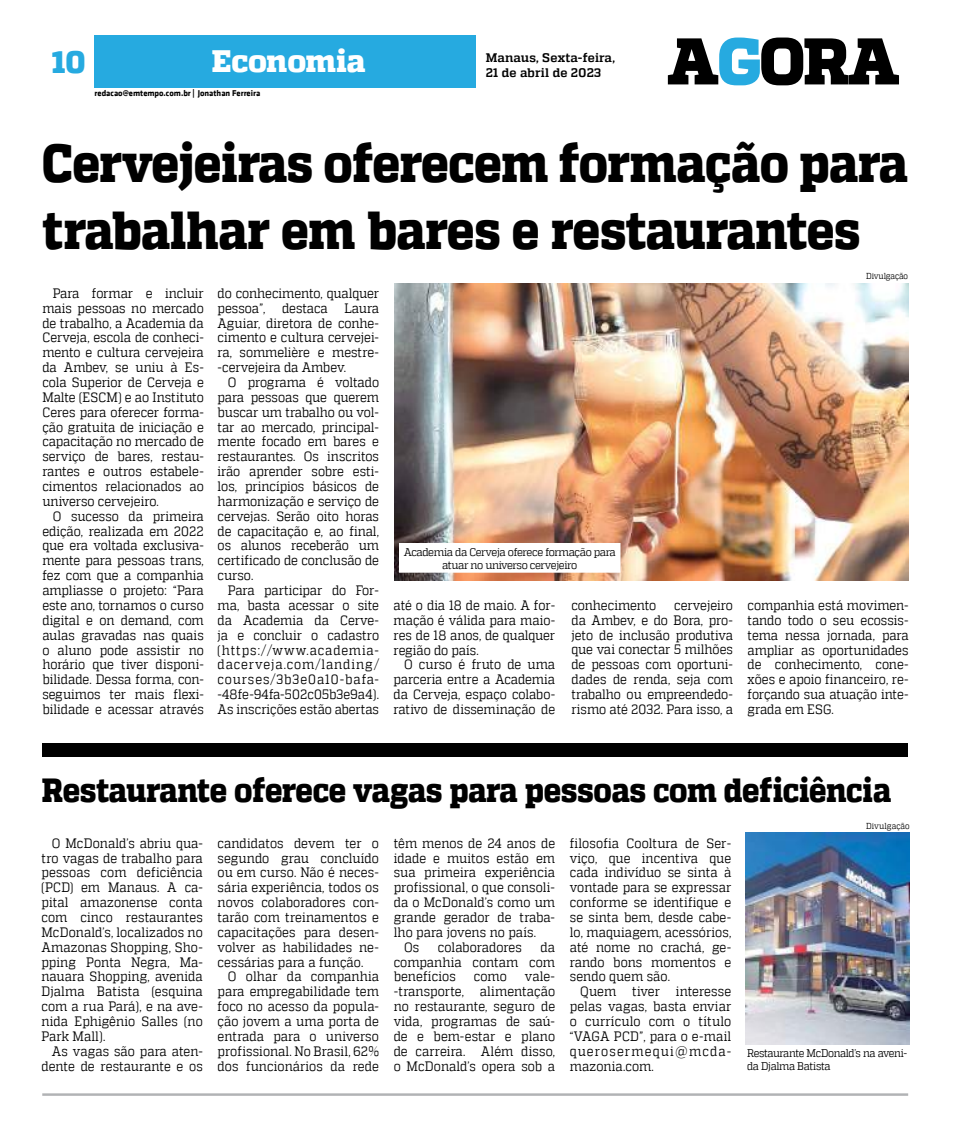
<style>
.page{position:relative;width:957px;height:1134px;background:#fff}
.page>*{position:absolute;margin:0;border:0;box-sizing:border-box;transform-origin:0 0}
.t1{font:800 53.25px/66.9px "MW Quadon";letter-spacing:-.015em;color:#000;scale:.89 1}
.t2{font:800 33.38px "MW Quadon";letter-spacing:-.015em;color:#000;scale:.89 1}
.t3{font:800 31px "MW Quadon";color:#fff}
.t4{font:800 31px "MW Quadon";color:#26aae0}
.t5{font:13.62px/14.9px "MW Quadon";color:#000;text-align:justify;scale:.89 1}
.t6{font:700 12.38px "MW Quadon";letter-spacing:.015em;color:#000}
.t7{font:11.12px/13.4px "MW Quadon";letter-spacing:-.035em;color:#000;text-align:center;scale:.94 1}
.t8{font:11.12px/13.4px "MW Quadon";letter-spacing:-.035em;color:#000;scale:.91 1}
.t9{font:700 8.62px "MW Klavika Bd";color:#000}
.t10{font:8.62px "MW Quadon";color:#000;scale:.89 1}
</style>
<div class="page">
<div style="left:95px;top:35px;width:380px;height:53px;background:#26aae0"></div>
<svg style="left:668px;top:38px;width:231px;height:47px"></svg>
<hr style="left:42px;top:1093px;width:866px;height:3px;background:#b1b3b5">
<div style="left:42px;top:744px;width:866px;height:13px;background:#000"></div>
<img style="left:395px;top:283px;width:513px;height:297px">
<div style="left:399px;top:544px;width:221px;height:28px;background:#fff"></div>
<div style="left:399px;top:543px;width:221px;height:30px;border:1px solid #fff"></div>
<img style="left:746px;top:833px;width:164px;height:212px">
<h3 class="t4" style="left:52px;top:44px;width:35px">10</h3>
<h3 class="t3" style="left:212px;top:43px;width:155px">Economia</h3>
<p class="t9" style="left:95px;top:87px;width:167px">redacao@emtempo.com.br | Jonathan Ferreira</p>
<p class="t6" style="left:486px;top:51px;width:131px">Manaus, Sexta-feira,</p>
<p class="t6" style="left:486px;top:65px;width:117px">21 de abril de 2023</p>
<h1 class="t1" style="left:42px;top:131px;width:974px">Cervejeiras oferecem formação para trabalhar em bares e restaurantes</h1>
<p class="t5" style="left:42px;top:286px;width:183px;text-indent:10px">Para formar e incluir mais pessoas no mercado de trabalho, a Academia da Cerveja, escola de conheci&shy;mento e cultura cervejeira da Ambev, se uniu à Es&shy;cola Superior de Cerveja e Malte (ESCM) e ao Instituto Ceres para oferecer forma&shy;ção gratuita de iniciação e capacitação no mercado de serviço de bares, restau&shy;rantes e outros estabele&shy;cimentos relacionados ao universo cervejeiro.</p>
<p class="t5" style="left:42px;top:508px;width:183px;text-indent:10px">O sucesso da primeira edição, realizada em 2022 que era voltada exclusiva&shy;mente para pessoas trans, fez com que a companhia ampliasse o projeto: “Para este ano, tornamos o curso digital e on demand, com aulas gravadas nas quais o aluno pode assistir no horário que tiver disponi&shy;bilidade. Dessa forma, con&shy;seguimos ter mais flexi&shy;bilidade e acessar através</p>
<p class="t10" style="left:866px;top:271px;width:49px">Divulgação</p>
<p class="t5" style="left:217px;top:286px;width:183px">do conhecimento, qualquer pessoa”, destaca Laura Aguiar, diretora de conhe&shy;cimento e cultura cervejei&shy;ra, sommelière e mestre--cervejeira da Ambev.</p>
<p class="t5" style="left:217px;top:375px;width:183px;text-indent:10px">O programa é voltado para pessoas que querem buscar um trabalho ou vol&shy;tar ao mercado, principal&shy;mente focado em bares e restaurantes. Os inscritos irão aprender sobre esti&shy;los, princípios básicos de harmonização e serviço de cervejas. Serão oito horas de capacitação e, ao final, os alunos receberão um certificado de conclusão de curso.</p>
<p class="t5" style="left:217px;top:583px;width:183px;text-indent:10px">Para participar do For&shy;ma, basta acessar o site da Academia da Cerve&shy;ja e concluir o cadastro (https://www.academia&shy;dacerveja.com/landing/ courses/3b3e0a10-bafa--48fe-94fa-502c05b3e9a4).<br>As inscrições estão abertas</p>
<p class="t7" style="left:404px;top:545px;width:227px">Academia da Cerveja oferece formação para atuar no universo cervejeiro</p>
<p class="t5" style="left:571px;top:598px;width:183px;text-indent:103px">cervejeiro da Ambev, e do Bora, pro&shy;jeto de inclusão produtiva que vai conectar 5 milhões de pessoas com oportuni&shy;dades de renda, seja com trabalho ou empreendedo&shy;rismo até 2032. Para isso, a</p>
<p class="t5" style="left:747px;top:598px;width:182px">companhia está movimen&shy;tando todo o seu ecossis&shy;tema nessa jornada, para ampliar as oportunidades de conhecimento, cone&shy;xões e apoio financeiro, re&shy;forçando sua atuação inte&shy;grada em ESG.</p>
<p class="t5" style="left:394px;top:598px;width:183px">até o dia 18 de maio. A for&shy;mação é válida para maio&shy;res de 18 anos, de qualquer região do país.</p>
<p class="t5" style="left:394px;top:657px;width:183px;text-indent:10px">O curso é fruto de uma parceria entre a Academia da Cerveja, espaço colabo&shy;rativo de disseminação de</p>
<p class="t5" style="left:571px;top:598px;width:97px">conhecimento</p>
<h2 class="t2" style="left:42px;top:770px;width:956px">Restaurante oferece vagas para pessoas com deficiência</h2>
<p class="t5" style="left:41px;top:835px;width:183px;text-indent:10px">O McDonald’s abriu qua&shy;tro vagas de trabalho para pessoas com deficiência (PCD) em Manaus. A ca&shy;pital amazonense conta com cinco restaurantes McDonald’s, localizados no Amazonas Shopping, Sho&shy;pping Ponta Negra, Ma&shy;nauara Shopping, avenida Djalma Batista (esquina com a rua Pará), e na ave&shy;nida Ephigênio Salles (no Park Mall).</p>
<p class="t5" style="left:41px;top:1043px;width:183px;text-align:right">As vagas são para aten&shy;dente de restaurante e os</p>
<p class="t5" style="left:217px;top:835px;width:183px">candidatos devem ter o segundo grau concluído ou em curso. Não é neces&shy;sária experiência, todos os novos colaboradores con&shy;tarão com treinamentos e capacitações para desen&shy;volver as habilidades ne&shy;cessárias para a função.</p>
<p class="t5" style="left:217px;top:969px;width:183px;text-indent:10px">O olhar da companhia para empregabilidade tem foco no acesso da popula&shy;ção jovem a uma porta de entrada para o universo profissional. No Brasil, 62% dos funcionários da rede</p>
<p class="t5" style="left:394px;top:835px;width:183px">têm menos de 24 anos de</p>
<p class="t5" style="left:394px;top:850px;width:183px">idade e muitos estão em</p>
<p class="t5" style="left:394px;top:865px;width:183px">sua primeira experiência</p>
<p class="t5" style="left:394px;top:880px;width:183px">profissional, o que consoli-</p>
<p class="t5" style="left:394px;top:895px;width:183px">da o McDonald’s como um</p>
<p class="t5" style="left:394px;top:910px;width:183px">grande gerador de traba-</p>
<p class="t5" style="left:394px;top:924px;width:162px">lho para jovens no país.</p>
<p class="t5" style="left:404px;top:939px;width:19px">Os</p>
<p class="t5" style="left:438px;top:939px;width:96px">colaboradores</p>
<p class="t5" style="left:394px;top:939px;width:183px;text-indent:147px">da companhia contam com benefícios</p>
<p class="t5" style="left:394px;top:969px;width:183px;text-indent:131px">vale--transporte, alimentação no restaurante, seguro de vida, programas de saú&shy;de e bem-estar e plano de carreira. Além disso, o McDonald’s opera sob a</p>
<p class="t5" style="left:474px;top:969px;width:39px">como</p>
<p class="t5" style="left:570px;top:835px;width:183px">filosofia Cooltura de Ser&shy;viço, que incentiva que cada indivíduo se sinta à vontade para se expressar conforme se identifique e se sinta bem, desde cabe&shy;lo, maquiagem, acessórios, até nome no crachá, ge&shy;rando bons momentos e sendo quem são.</p>
<p class="t5" style="left:570px;top:984px;width:183px;text-indent:10px">Quem tiver interesse pelas vagas, basta enviar o currículo com o título “VAGA PCD”, para o e-mail querosermequi@mcda&shy;mazonia.com.</p>
<p class="t10" style="left:866px;top:821px;width:51px">Divulgação</p>
<p class="t8" style="left:747px;top:1046px;width:177px">Restaurante McDonald’s na aveni&shy;da Djalma Batista</p>
</div>
